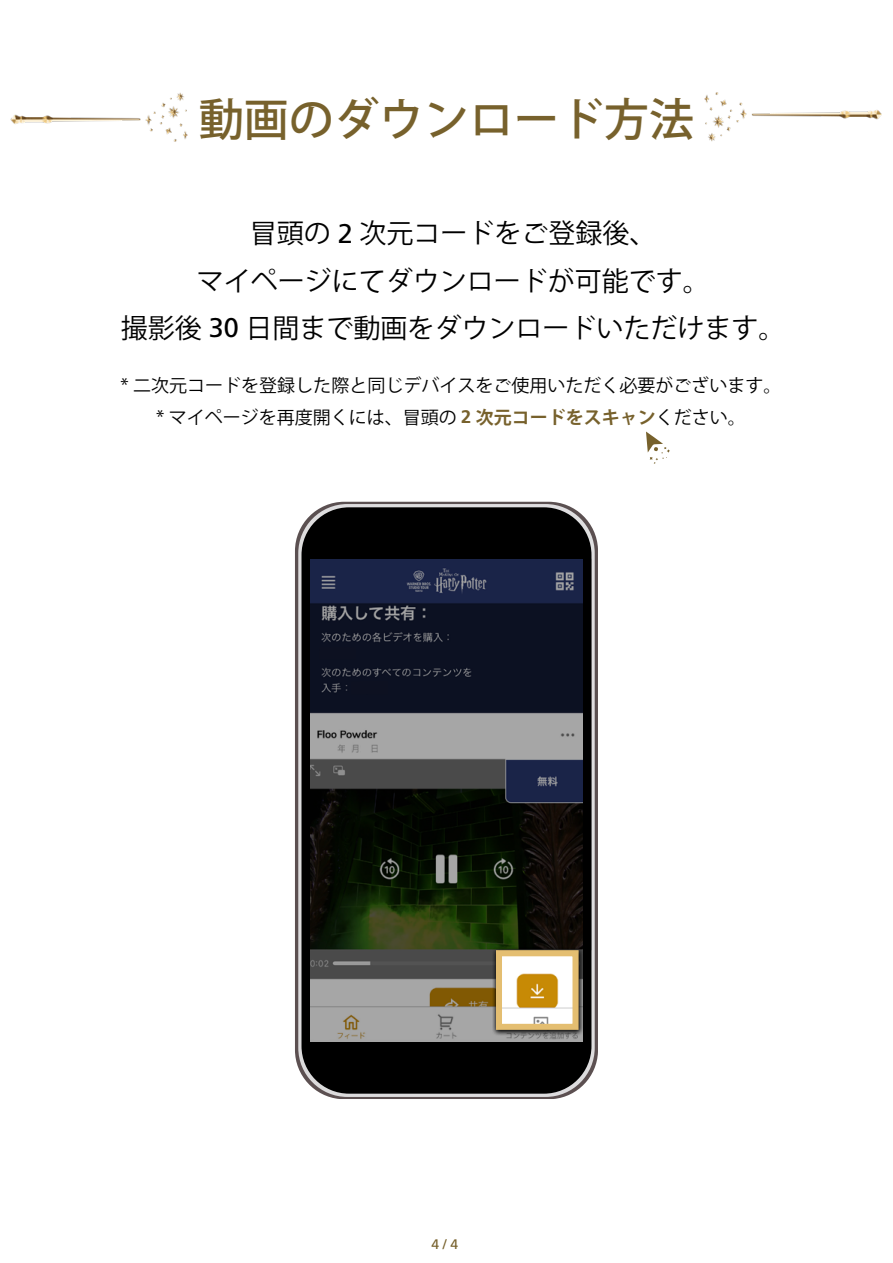
<style>
.page{position:relative;width:893px;height:1263px;background:#fff}
.page>*{position:absolute;margin:0;border:0;box-sizing:border-box;transform-origin:0 0}
.t1{font:500 45px "Koz Go Pro";color:#77612c}
.t2{font:27px/47.2px "Koz Go Pro";color:#000;text-align:center}
.t3{font:18px/31.5px "Koz Go Pro";color:#000;text-align:center}
.t4{font:13.8px "Frutiger";color:#77612c}
.s1{font-family:"Frutiger"}
.s2{font-family:"Frutiger BQ";font-weight:700;color:#77612c}
.s3{font-weight:700;color:#77612c}
</style>
<div class="page">
<img style="left:10px;top:92px;width:178px;height:50px">
<img style="left:704px;top:92px;width:178px;height:50px">
<svg style="left:646px;top:431px;width:24px;height:33px"></svg>
<svg style="left:295px;top:502px;width:303px;height:597px;background:#756b6c"></svg>
<svg style="left:298px;top:504px;width:297px;height:593px"></svg>
<div style="left:301px;top:507px;width:290px;height:587px;background:#000;border-radius:48px"></div>
<svg style="left:310px;top:559px;width:273px;height:483px"></svg>
<div style="left:492px;top:946px;width:92px;height:90px;background:#000;opacity:.78"></div>
<img style="left:503px;top:957px;width:68px;height:66px">
<div style="left:496px;top:950px;width:82px;height:80px;border:6px solid #e4be71"></div>
<h1 class="t1" style="left:199px;top:90px;width:497px">動画のダウンロード方法</h1>
<h2 class="t2" style="left:121px;top:211px;width:666px">冒頭の <span class="s1">2</span> 次元コードをご登録後、<br>マイページにてダウンロードが可能です。<br>撮影後 <span class="s1">30</span> 日間まで動画をダウンロードいただけます。</h2>
<p class="t3" style="left:121px;top:370px;width:662px">* 二次元コードを登録した際と同じデバイスをご使用いただく必要がございます。* マイページを再度開くには、冒頭の <span class="s2">2</span> <span class="s3">次元コードをスキャン</span>ください。</p>
<p class="t4" style="left:431px;top:1236px;width:28px">4 / 4</p>
</div>
